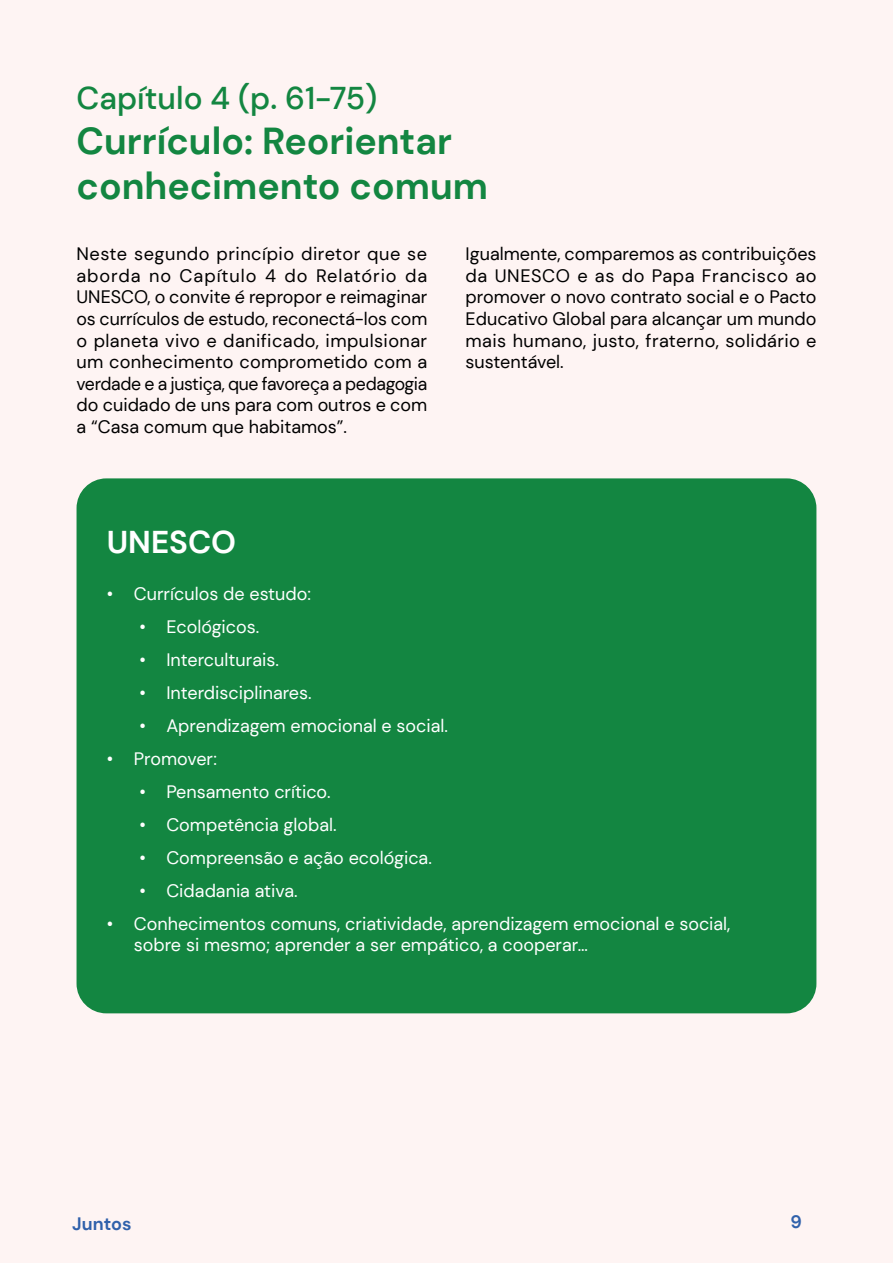
<style>
.page{position:relative;width:893px;height:1263px;background:#fff}
.page>*{position:absolute;margin:0;border:0;box-sizing:border-box;transform-origin:0 0}
.t1{font:700 37.5px "DM Sans";color:#138641}
.t2{font:500 31.5px "DM Sans";color:#138641}
.t3{font:700 31.5px "DM Sans";color:#fff}
.t4{font:18px/21.6px "DM Sans";color:#000;text-align:justify}
.t5{font:18px/21.6px "DM Sans";color:#fff}
.t6{font:700 18px "DM Sans";color:#3061ab}
</style>
<div class="page">
<div style="left:1px;top:1px;width:892px;height:1262px;background:#fef4f3"></div>
<div style="left:77px;top:478px;width:739px;height:535px;background:#138641;border-radius:30px"></div>
<p class="t2" style="left:77px;top:79px;width:302px">Capítulo 4 (p. 61-75)</p>
<p class="t1" style="left:77px;top:118px;width:377px">Currículo: Reorientar</p>
<p class="t1" style="left:77px;top:163px;width:413px">conhecimento comum</p>
<p class="t4" style="left:77px;top:243px;width:352px">Neste segundo princípio diretor que se aborda no Capítulo 4 do Relatório da UNESCO, o convite é repropor e reimaginar os currículos de estudo, reconectá-los com o planeta vivo e danificado, impulsionar um conhecimento comprometido com a verdade e a justiça, que favoreça a pedagogia do cuidado de uns para com outros e com a “Casa comum que habitamos”.</p>
<p class="t4" style="left:466px;top:243px;width:352px">Igualmente, comparemos as contribuições da UNESCO e as do Papa Francisco ao promover o novo contrato social e o Pacto Educativo Global para alcançar um mundo mais humano, justo, fraterno, solidário e sustentável.</p>
<p class="t3" style="left:107px;top:523px;width:131px">UNESCO</p>
<p class="t5" style="left:107px;top:582px;width:206px">• Currículos de estudo:</p>
<p class="t5" style="left:139px;top:615px;width:122px">• Ecológicos.</p>
<p class="t5" style="left:139px;top:648px;width:141px">• Interculturais.</p>
<p class="t5" style="left:139px;top:681px;width:174px">• Interdisciplinares.</p>
<p class="t5" style="left:139px;top:714px;width:310px">• Aprendizagem emocional e social.</p>
<p class="t5" style="left:107px;top:747px;width:112px">• Promover:</p>
<p class="t5" style="left:139px;top:780px;width:193px">• Pensamento crítico.</p>
<p class="t5" style="left:139px;top:813px;width:199px">• Competência global.</p>
<p class="t5" style="left:139px;top:846px;width:294px">• Compreensão e ação ecológica.</p>
<p class="t5" style="left:139px;top:879px;width:160px">• Cidadania ativa.</p>
<p class="t5" style="left:134px;top:912px;width:598px;text-indent:-27px">• Conhecimentos comuns, criatividade, aprendizagem emocional e social, sobre si mesmo; aprender a ser empático, a cooperar…</p>
<p class="t6" style="left:72px;top:1213px;width:61px">Juntos</p>
<p class="t6" style="left:790px;top:1210px;width:13px">9</p>
</div>
